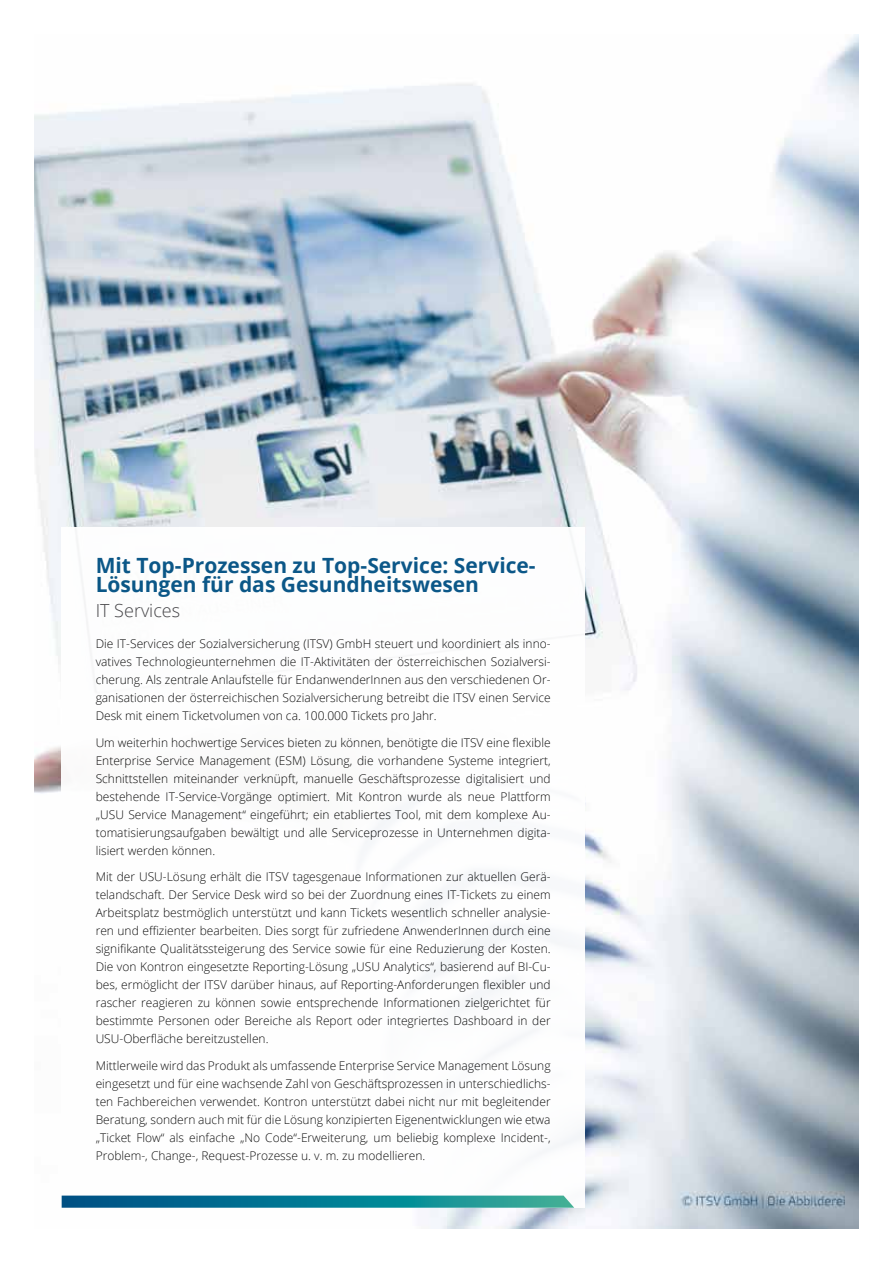
<style>
.page{position:relative;width:893px;height:1263px;background:#fff}
.page>*{position:absolute;margin:0;border:0;box-sizing:border-box;transform-origin:0 0}
.t1{font:700 21px/19.5px "Open Sans";color:#005083}
.t2{font:300 18px "Open Sans";color:#3e3d40}
.t3{font:300 12px/18px "Open Sans";color:#000;text-align:justify}
</style>
<div class="page">
<img style="left:34px;top:34px;width:825px;height:1195px">
<div style="left:62px;top:527px;width:523px;height:681px;background:#fff"></div>
<svg style="left:62px;top:1195px;width:512px;height:13px;background:#1f879a"></svg>
<h1 class="t1" style="left:96px;top:555px;width:441px">Mit Top-Prozessen zu Top-Service: Service-<br>Lösungen für das Gesundheitswesen</h1>
<h2 class="t2" style="left:96px;top:598px;width:86px">IT Services</h2>
<p class="t3" style="left:96px;top:634px;width:456px">Die IT-Services der Sozialversicherung (ITSV) GmbH steuert und koordiniert als inno&shy;vatives Technologieunternehmen die IT-Aktivitäten der österreichischen Sozialversi&shy;cherung. Als zentrale Anlaufstelle für EndanwenderInnen aus den verschiedenen Or&shy;ganisationen der österreichischen Sozialversicherung betreibt die ITSV einen Service Desk mit einem Ticketvolumen von ca. 100.000 Tickets pro Jahr.</p>
<p class="t3" style="left:96px;top:733px;width:456px">Um weiterhin hochwertige Services bieten zu können, benötigte die ITSV eine flexible Enterprise Service Management (ESM) Lösung, die vorhandene Systeme integriert, Schnittstellen miteinander verknüpft, manuelle Geschäftsprozesse digitalisiert und bestehende IT-Service-Vorgänge optimiert. Mit Kontron wurde als neue Plattform „USU Service Management“ eingeführt; ein etabliertes Tool, mit dem komplexe Au&shy;tomatisierungsaufgaben bewältigt und alle Serviceprozesse in Unternehmen digita&shy;lisiert werden können.</p>
<p class="t3" style="left:96px;top:867px;width:456px">Mit der USU-Lösung erhält die ITSV tagesgenaue Informationen zur aktuellen Gerä&shy;telandschaft. Der Service Desk wird so bei der Zuordnung eines IT-Tickets zu einem Arbeitsplatz bestmöglich unterstützt und kann Tickets wesentlich schneller analysie&shy;ren und effizienter bearbeiten. Dies sorgt für zufriedene AnwenderInnen durch eine signifikante Qualitätssteigerung des Service sowie für eine Reduzierung der Kosten.<br>Die von Kontron eingesetzte Reporting-Lösung „USU Analytics“, basierend auf BI-Cu&shy;bes, ermöglicht der ITSV darüber hinaus, auf Reporting-Anforderungen flexibler und rascher reagieren zu können sowie entsprechende Informationen zielgerichtet für bestimmte Personen oder Bereiche als Report oder integriertes Dashboard in der USU-Oberfläche bereitzustellen.</p>
<p class="t3" style="left:96px;top:1056px;width:456px">Mittlerweile wird das Produkt als umfassende Enterprise Service Management Lösung eingesetzt und für eine wachsende Zahl von Geschäftsprozessen in unterschiedlichs&shy;ten Fachbereichen verwendet. Kontron unterstützt dabei nicht nur mit begleitender Beratung, sondern auch mit für die Lösung konzipierten Eigenentwicklungen wie etwa „Ticket Flow“ als einfache „No Code“-Erweiterung, um beliebig komplexe Incident-, Problem-, Change-, Request-Prozesse u. v. m. zu modellieren.</p>
</div>
